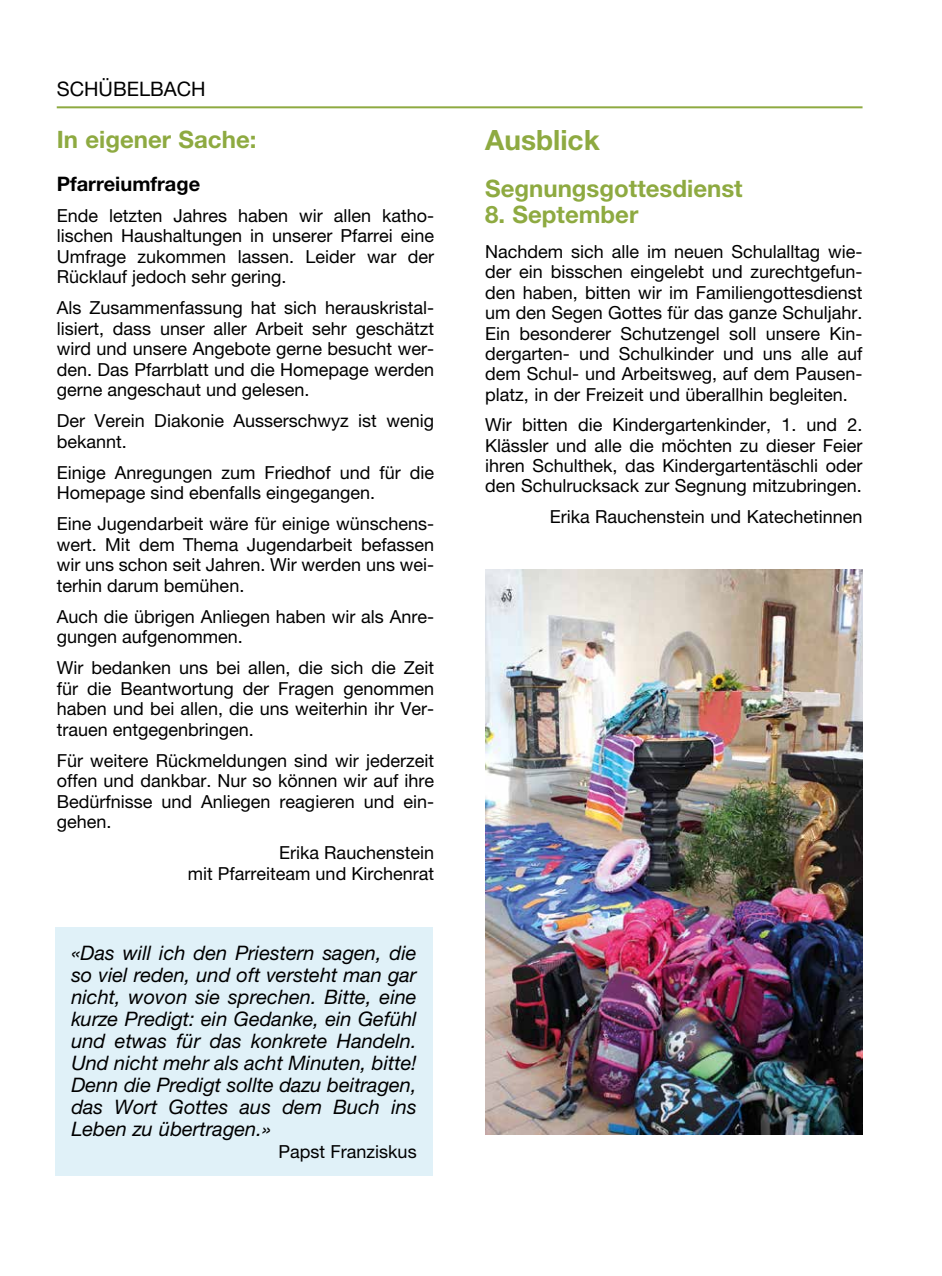
<style>
.page{position:relative;width:942px;height:1276px;background:#fff}
.page>*{position:absolute;margin:0;border:0;box-sizing:border-box;transform-origin:0 0}
.t1{font:700 28px "Helvetica Neue LT Pro";color:#8eaa41}
.t2{font:700 24px "Helvetica Neue LT Pro";color:#8eaa41}
.t3{font:italic 20px/22px "Helvetica Neue LT Pro";color:#000;text-align:justify}
.t4{font:700 20px "Helvetica Neue LT Pro";color:#000}
.t5{font:20px "Helvetica Neue LT Pro";color:#000}
.t6{font:18px/20.6px "Helvetica Neue LT Pro";color:#000;text-align:justify}
</style>
<div class="page">
<hr style="left:57px;top:106px;width:805px;height:2px;background:#8eaa41">
<img style="left:485px;top:570px;width:377px;height:564px">
<div style="left:55px;top:927px;width:377px;height:248px;background:#e0f1f8"></div>
<p class="t5" style="left:57px;top:77px;width:150px">SCHÜBELBACH</p>
<h2 class="t2" style="left:57px;top:124px;width:201px">In eigener Sache:</h2>
<p class="t4" style="left:57px;top:171px;width:145px">Pfarreiumfrage</p>
<p class="t6" style="left:57px;top:205px;width:379px">Ende letzten Jahres haben wir allen katho&shy;lischen Haushaltungen in unserer Pfarrei eine Umfrage zukommen lassen. Leider war der Rücklauf jedoch sehr gering.</p>
<p class="t6" style="left:57px;top:297px;width:379px">Als Zusammenfassung hat sich herauskristal&shy;lisiert, dass unser aller Arbeit sehr geschätzt wird und unsere Angebote gerne besucht wer&shy;den. Das Pfarrblatt und die Homepage werden gerne angeschaut und gelesen.</p>
<p class="t6" style="left:57px;top:410px;width:379px">Der Verein Diakonie Ausserschwyz ist wenig bekannt.</p>
<p class="t6" style="left:57px;top:462px;width:379px">Einige Anregungen zum Friedhof und für die<br>Homepage sind ebenfalls eingegangen.</p>
<p class="t6" style="left:57px;top:513px;width:379px">Eine Jugendarbeit wäre für einige wünschens&shy;wert. Mit dem Thema Jugendarbeit befassen wir uns schon seit Jahren. Wir werden uns wei&shy;terhin darum bemühen.</p>
<p class="t6" style="left:57px;top:606px;width:379px">Auch die übrigen Anliegen haben wir als Anre&shy;gungen aufgenommen.</p>
<p class="t6" style="left:57px;top:657px;width:379px">Wir bedanken uns bei allen, die sich die Zeit für die Beantwortung der Fragen genommen haben und bei allen, die uns weiterhin ihr Ver&shy;trauen entgegenbringen.</p>
<p class="t6" style="left:57px;top:750px;width:379px">Für weitere Rückmeldungen sind wir jederzeit offen und dankbar. Nur so können wir auf ihre Bedürfnisse und Anliegen reagieren und ein&shy;gehen.</p>
<p class="t6" style="left:188px;top:842px;width:248px;text-align:right">Erika Rauchenstein<br>mit Pfarreiteam und Kirchenrat</p>
<p class="t3" style="left:71px;top:941px;width:347px">«Das will ich den Priestern sagen, die so viel reden, und oft versteht man gar nicht, wovon sie sprechen. Bitte, eine kurze Predigt: ein Gedanke, ein Gefühl und etwas für das konkrete Handeln.<br>Und nicht mehr als acht Minuten, bitte!<br>Denn die Predigt sollte dazu beitragen, das Wort Gottes aus dem Buch ins Leben zu übertragen.»</p>
<p class="t6" style="left:278px;top:1140px;width:140px">Papst Franziskus</p>
<h1 class="t1" style="left:485px;top:123px;width:116px">Ausblick</h1>
<h2 class="t2" style="left:485px;top:174px;width:259px">Segnungsgottesdienst</h2>
<h2 class="t2" style="left:485px;top:200px;width:155px">8. September</h2>
<p class="t6" style="left:485px;top:241px;width:379px">Nachdem sich alle im neuen Schulalltag wie&shy;der ein bisschen eingelebt und zurechtgefun&shy;den haben, bitten wir im Familiengottesdienst um den Segen Gottes für das ganze Schuljahr.<br>Ein besonderer Schutzengel soll unsere Kin&shy;dergarten- und Schulkinder und uns alle auf dem Schul- und Arbeitsweg, auf dem Pausen&shy;platz, in der Freizeit und überallhin begleiten.</p>
<p class="t6" style="left:485px;top:414px;width:378px">Wir bitten die Kindergartenkinder, 1. und 2.<br>Klässler und alle die möchten zu dieser Feier ihren Schulthek, das Kindergartentäschli oder den Schulrucksack zur Segnung mitzubringen.</p>
<p class="t6" style="left:549px;top:506px;width:314px">Erika Rauchenstein und Katechetinnen</p>
</div>
